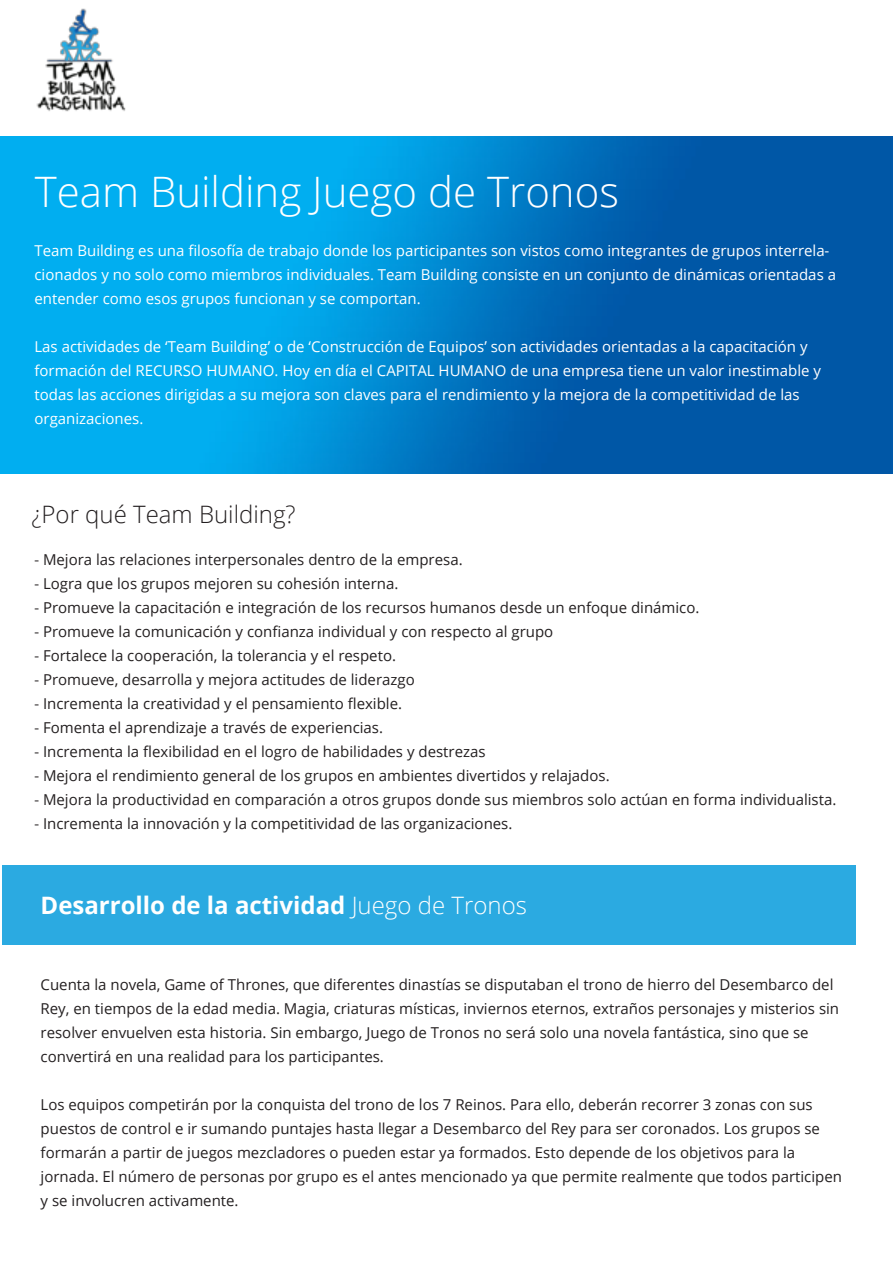
<style>
.page{position:relative;width:893px;height:1263px;background:#fff}
.page>*{position:absolute;margin:0;border:0;box-sizing:border-box;transform-origin:0 0}
.t1{font:300 42px "Open Sans";color:#fff}
.t2{font:700 24px "Open Sans";color:#fff}
.t3{font:300 24px "Open Sans";color:#231f20}
.t4{font:15px/24px "Open Sans";color:#231f20}
.t5{font:15px/24px "Open Sans";color:#fff}
.s1{font-family:"Myriad Pro"}
.s2{font-weight:300}
</style>
<div class="page">
<div style="left:2px;top:865px;width:853px;height:79px;background:#2baae1"></div>
<img style="left:36px;top:8px;width:90px;height:104px">
<img style="left:0;top:137px;width:893px;height:336px">
<h1 class="t1" style="left:35px;top:163px;width:586px">Team Building Juego de Tronos</h1>
<p class="t5" style="left:34px;top:238px;width:803px">Team Building es una filosofía de trabajo donde los participantes son vistos como integrantes de grupos interrela&shy;cionados y no solo como miembros individuales. Team Building consiste en un conjunto de dinámicas orientadas a entender como esos grupos funcionan y se comportan.</p>
<p class="t5" style="left:34px;top:334px;width:788px">Las actividades de ‘Team Building’ o de ‘Construcción de Equipos’ son actividades orientadas a la capacitación y formación del RECURSO HUMANO. Hoy en día el CAPITAL HUMANO de una empresa tiene un valor inestimable y todas las acciones dirigidas a su mejora son claves para el rendimiento y la mejora de la competitividad de las organizaciones.</p>
<h2 class="t3" style="left:32px;top:498px;width:266px">¿Por qué Team Building?</h2>
<p class="t4" style="left:34px;top:547px;width:430px"><span class="s1">-</span> Mejora las relaciones interpersonales dentro de la empresa.</p>
<p class="t4" style="left:34px;top:571px;width:365px"><span class="s1">-</span> Logra que los grupos mejoren su cohesión interna.</p>
<p class="t4" style="left:34px;top:595px;width:666px"><span class="s1">-</span> Promueve la capacitación e integración de los recursos humanos desde un enfoque dinámico.</p>
<p class="t4" style="left:34px;top:619px;width:520px"><span class="s1">-</span> Promueve la comunicación y confianza individual y con respecto al grupo</p>
<p class="t4" style="left:34px;top:643px;width:363px"><span class="s1">-</span> Fortalece la cooperación, la tolerancia y el respeto.</p>
<p class="t4" style="left:34px;top:667px;width:382px"><span class="s1">-</span> Promueve, desarrolla y mejora actitudes de liderazgo</p>
<p class="t4" style="left:34px;top:691px;width:369px"><span class="s1">-</span> Incrementa la creatividad y el pensamiento flexible.</p>
<p class="t4" style="left:34px;top:715px;width:350px"><span class="s1">-</span> Fomenta el aprendizaje a través de experiencias.</p>
<p class="t4" style="left:34px;top:739px;width:453px"><span class="s1">-</span> Incrementa la flexibilidad en el logro de habilidades y destrezas</p>
<p class="t4" style="left:34px;top:763px;width:577px"><span class="s1">-</span> Mejora el rendimiento general de los grupos en ambientes divertidos y relajados.</p>
<p class="t4" style="left:34px;top:787px;width:803px"><span class="s1">-</span> Mejora la productividad en comparación a otros grupos donde sus miembros solo actúan en forma individualista.</p>
<p class="t4" style="left:34px;top:811px;width:479px"><span class="s1">-</span> Incrementa la innovación y la competitividad de las organizaciones.</p>
<h2 class="t2" style="left:41px;top:888px;width:488px">Desarrollo de la actividad <span class="s2">Juego de Tronos</span></h2>
<p class="t4" style="left:41px;top:972px;width:800px">Cuenta la novela, Game of Thrones, que diferentes dinastías se disputaban el trono de hierro del Desembarco del Rey, en tiempos de la edad media. Magia, criaturas místicas, inviernos eternos, extraños personajes y misterios sin resolver envuelven esta historia. Sin embargo, Juego de Tronos no será solo una novela fantástica, sino que se convertirá en una realidad para los participantes.</p>
<p class="t4" style="left:41px;top:1092px;width:803px">Los equipos competirán por la conquista del trono de los 7 Reinos. Para ello, deberán recorrer 3 zonas con sus puestos de control e ir sumando puntajes hasta llegar a Desembarco del Rey para ser coronados. Los grupos se formarán a partir de juegos mezcladores o pueden estar ya formados. Esto depende de los objetivos para la jornada. El número de personas por grupo es el antes mencionado ya que permite realmente que todos participen y se involucren activamente.</p>
</div>
